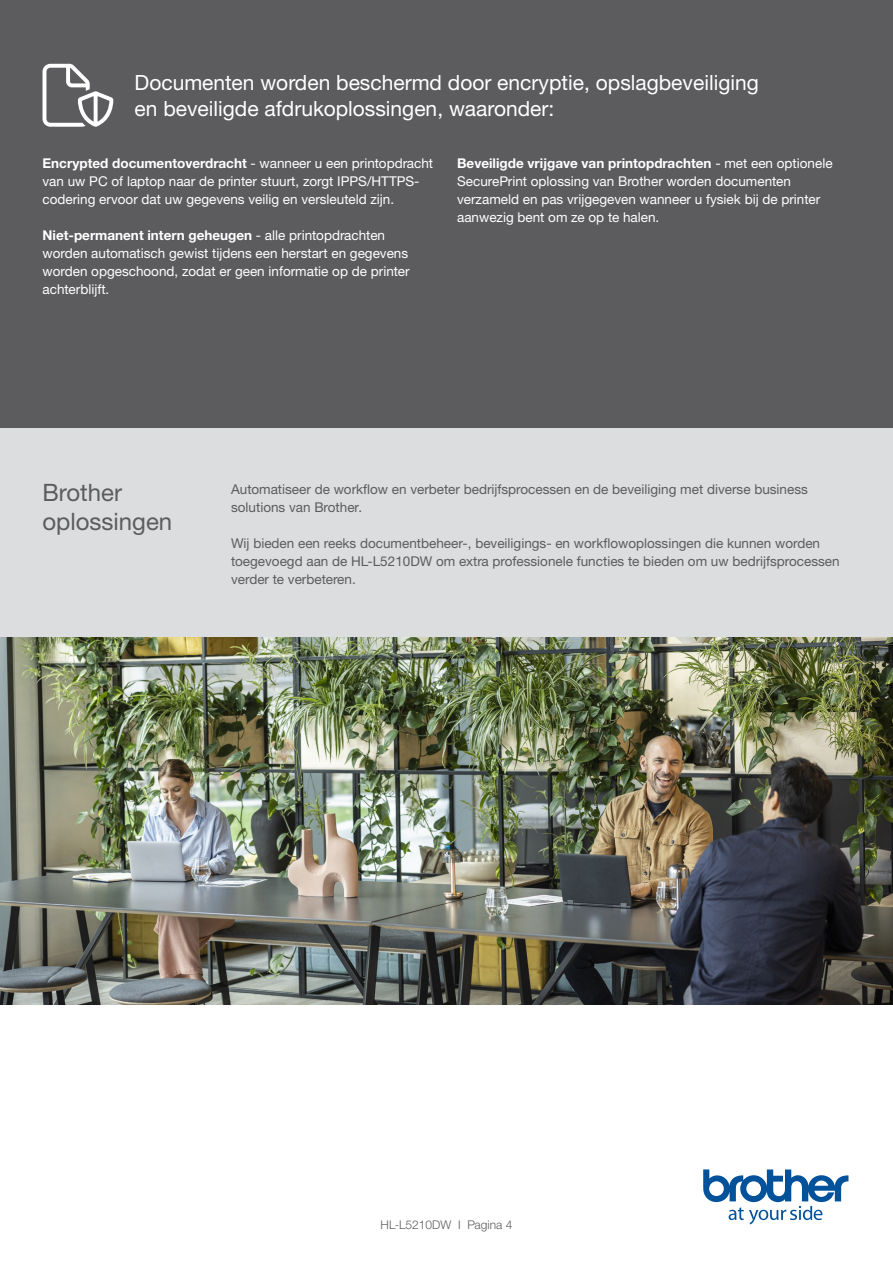
<style>
.page{position:relative;width:893px;height:1263px;background:#fff}
.page>*{position:absolute;margin:0;border:0;box-sizing:border-box;transform-origin:0 0}
.t1{font:24px/28.5px "Helvetica Neue LTW1 G";color:#5c5c5f}
.t2{font:21px/25.5px "Helvetica Neue LTW1 G";color:#fff}
.Body{font:13.5px/18px "Helvetica Neue LTW1 G";color:#fff}
.t3{font:13.5px/18px "Helvetica Neue LTW1 G";color:#5c5c5f}
.Body-2{font:300 12px "Helvetica Neue LTW1 G";color:#5c5c5f}
.s1{font-weight:700}
</style>
<div class="page">
<div style="left:0;top:0;width:893px;height:503px;background:#5c5c5f"></div>
<svg style="left:43px;top:64px;width:70px;height:63px"></svg>
<svg style="left:703px;top:1169px;width:145px;height:55px"></svg>
<div style="left:0;top:429px;width:893px;height:213px;background:#dcdddf"></div>
<img style="left:0;top:638px;width:893px;height:366px">
<p class="t2" style="left:135px;top:70px;width:626px">Documenten worden beschermd door encryptie, opslagbeveiliging en beveiligde afdrukoplossingen, waaronder:</p>
<p class="Body" style="left:43px;top:154px;width:392px"><span class="s1">Encrypted documentoverdracht</span> - wanneer u een printopdracht van uw PC of laptop naar de printer stuurt, zorgt IPPS/HTTPS&shy;codering ervoor dat uw gegevens veilig en versleuteld zijn.</p>
<p class="Body" style="left:43px;top:226px;width:369px"><span class="s1">Niet-permanent intern geheugen</span> - alle printopdrachten worden automatisch gewist tijdens een herstart en gegevens worden opgeschoond, zodat er geen informatie op de printer achterblijft.</p>
<p class="Body" style="left:457px;top:154px;width:377px"><span class="s1">Beveiligde vrijgave van printopdrachten</span> - met een optionele SecurePrint oplossing van Brother worden documenten verzameld en pas vrijgegeven wanneer u fysiek bij de printer aanwezig bent om ze op te halen.</p>
<p class="t1" style="left:43px;top:478px;width:131px">Brother oplossingen</p>
<p class="t3" style="left:231px;top:480px;width:578px">Automatiseer de workflow en verbeter bedrijfsprocessen en de beveiliging met diverse business solutions van Brother.</p>
<p class="t3" style="left:231px;top:534px;width:610px">Wij bieden een reeks documentbeheer-, beveiligings- en workflowoplossingen die kunnen worden toegevoegd aan de HL-L5210DW om extra professionele functies te bieden om uw bedrijfsprocessen verder te verbeteren.</p>
<p class="Body-2" style="left:381px;top:1217px;width:133px">HL-L5210DW I Pagina 4</p>
</div>
